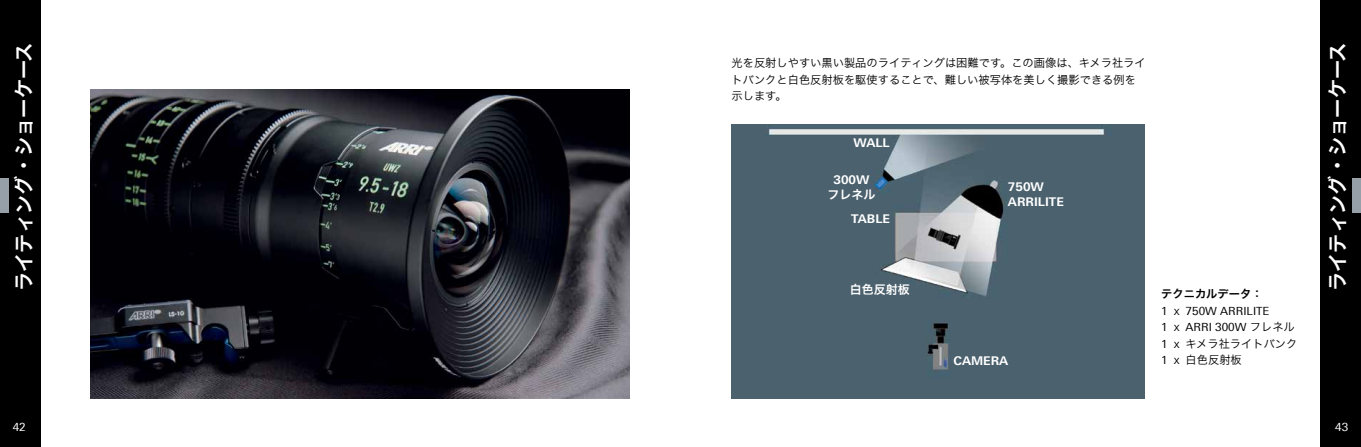
<style>
.page{position:relative;width:1361px;height:447px;background:#fff}
.page>*{position:absolute;margin:0;border:0;box-sizing:border-box;transform-origin:0 0}
.t1{font:20.25px "Hira Kaku Pro N W6";color:#fff;scale:.95 1}
.t2{font:700 12px/15px "Linotype Univers 630";color:#fff}
.t3{font:12px "Hira Kaku Pro N W6";color:#fff}
.t4{font:11.25px/16.5px "Hira Kaku Pro N W3";color:#000}
.t5{font:11.25px/16.5px "Linotype Univers 430";color:#000}
.t6{font:11.25px "Hira Kaku Pro N W6";color:#000}
.t7{font:11.25px "Linotype Univers 430";color:#fff}
.s1{font-family:"Hira Kaku Pro N W3"}
.s2{font-family:"Linotype Univers 430"}
</style>
<div class="page">
<div style="left:1320px;top:0;width:41px;height:446px;background:#000"></div>
<div style="left:0;top:0;width:40px;height:446px;background:#000"></div>
<div style="left:1352px;top:179px;width:9px;height:34px;background:#95a0a9"></div>
<div style="left:0;top:179px;width:9px;height:34px;background:#95a0a9"></div>
<img style="left:91px;top:90px;width:538px;height:308px">
<img style="left:731px;top:125px;width:413px;height:273px">
<h1 class="t1" style="left:5px;top:291px;width:263px;rotate:-90deg">ライティング・ショーケース</h1>
<h1 class="t1" style="left:1319px;top:291px;width:263px;rotate:-90deg">ライティング・ショーケース</h1>
<p class="t4" style="left:731px;top:54px;width:416px">光を反射しやすい黒い製品のライティングは困難です。この画像は、キメラ社ライトバンクと白色反射板を駆使することで、難しい被写体を美しく撮影できる例を示します。</p>
<p class="t2" style="left:853px;top:135px;width:38px">WALL</p>
<p class="t2" style="left:833px;top:171px;width:37px">300W</p>
<p class="t3" style="left:827px;top:183px;width:49px">フレネル</p>
<p class="t2" style="left:851px;top:211px;width:40px">TABLE</p>
<p class="t2" style="left:1008px;top:179px;width:57px">750W<br>ARRILITE</p>
<p class="t3" style="left:850px;top:279px;width:61px">白色反射板</p>
<p class="t6" style="left:1161px;top:284px;width:103px">テクニカルデータ：</p>
<p class="t5" style="left:1161px;top:302px;width:135px">1 <span class="s1">ｘ</span> 750W ARRILITE<br>1 <span class="s1">ｘ</span> ARRI 300W <span class="s1">フレネル</span></p>
<p class="t4" style="left:1161px;top:334px;width:138px"><span class="s2">1</span> ｘキメラ社ライトバンク<br><span class="s2">1</span> ｘ白色反射板</p>
<p class="t2" style="left:953px;top:353px;width:56px">CAMERA</p>
<p class="t7" style="left:13px;top:420px;width:15px">42</p>
<p class="t7" style="left:1335px;top:420px;width:15px">43</p>
</div>
